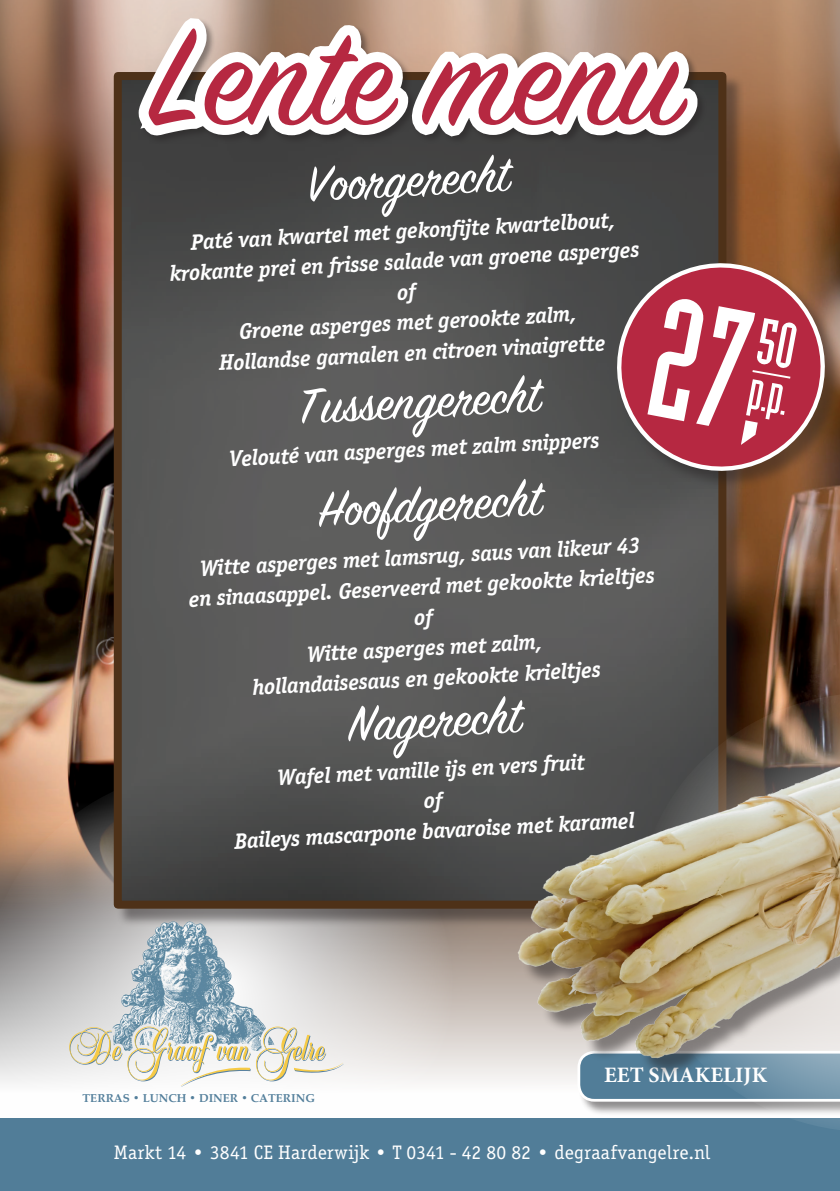
<style>
.page{position:relative;width:840px;height:1191px;background:#fff}
.page>*{position:absolute;margin:0;border:0;box-sizing:border-box;transform-origin:0 0}
.t1{font:152.4px "Sign Painter House Script";color:#b62841}
.t2{font:54.8px "Sign Painter House Script";color:#fff}
.t3{font:51.4px "Industria Solid";color:#fff}
.t4{font:italic 700 22.8px/30.4px "Officina Serif";color:#fff;text-align:center}
.t5{font:700 22px "Minion Pro";color:#fff}
.t6{font:20.2px "Officina Serif";letter-spacing:.015em;color:#fff}
.t7{font:700 11.6px "Palatino";color:#537f9b}
</style>
<div class="page">
<img style="left:0;top:0;width:839px;height:1082px">
<svg style="left:0;top:768px;width:453px;height:351px"></svg>
<div style="left:116px;top:74px;width:627px;height:852px;background:#231f20;opacity:.45"></div>
<img style="left:123px;top:81px;width:594px;height:818px">
<div style="left:114px;top:72px;width:612px;height:836px;border:8px solid #4e3118"></div>
<div style="left:617px;top:264px;width:222px;height:226px;background:#231f20;opacity:.45"></div>
<svg style="left:603px;top:250px;width:235px;height:229px"></svg>
<svg style="left:122px;top:1px;width:591px;height:178px"></svg>
<div style="left:0;top:1119px;width:839px;height:72px;background:#517d98"></div>
<div style="left:578px;top:1051px;width:261px;height:65px;background:#231f20;opacity:.5"></div>
<svg style="left:577px;top:1078px;width:59px;height:23px"></svg>
<svg style="left:636px;top:692px;width:203px;height:437px"></svg>
<div style="left:522px;top:755px;width:317px;height:323px;background:#231f20;opacity:.5"></div>
<img style="left:484px;top:724px;width:355px;height:347px">
<img style="left:112px;top:922px;width:154px;height:104px">
<svg style="left:69px;top:1026px;width:274px;height:61px"></svg>
<div style="left:647px;top:296px;width:150px;height:151px;background:#b62841"></div>
<h1 class="t1" style="left:150px;top:5px;width:533px">Lente menu</h1>
<h2 class="t2" style="left:306px;top:158px;width:203px;rotate:-3deg">Voorgerecht</h2>
<p class="t4" style="left:167px;top:228px;width:471px;rotate:-3deg">Paté van kwartel met gekonfijte kwartelbout, krokante prei en frisse salade van groene asperges of<br>Groene asperges met gerookte zalm,<br>Hollandse garnalen en citroen vinaigrette</p>
<h2 class="t2" style="left:297px;top:381px;width:242px;rotate:-3deg">Tussengerecht</h2>
<p class="t4" style="left:228px;top:444px;width:372px;rotate:-3deg">Velouté van asperges met zalm snippers</p>
<h2 class="t2" style="left:316px;top:484px;width:225px;rotate:-3deg">Hoofdgerecht</h2>
<p class="t4" style="left:186px;top:553px;width:468px;rotate:-3deg">Witte asperges met lamsrug, saus van likeur 43 en sinaasappel. Geserveerd met gekookte krieltjes of<br>Witte asperges met zalm,<br>hollandaisesaus en gekookte krieltjes</p>
<h2 class="t2" style="left:346px;top:698px;width:174px;rotate:-3deg">Nagerecht</h2>
<p class="t4" style="left:230px;top:765px;width:402px;rotate:-3deg">Wafel met vanille ijs en vers fruit<br>of<br>Baileys mascarpone bavaroise met karamel</p>
<h3 class="t3" style="left:754px;top:362px;width:42px;rotate:11deg">p.p.</h3>
<p class="t7" style="left:83px;top:1088px;width:234px">TERRAS • LUNCH • DINER • CATERING</p>
<p class="t5" style="left:603px;top:1059px;width:164px">EET SMAKELIJK</p>
<p class="t6" style="left:114px;top:1141px;width:597px">Markt 14 • 3841 CE Harderwijk • T 0341 - 42 80 82 • degraafvangelre.nl</p>
</div>
